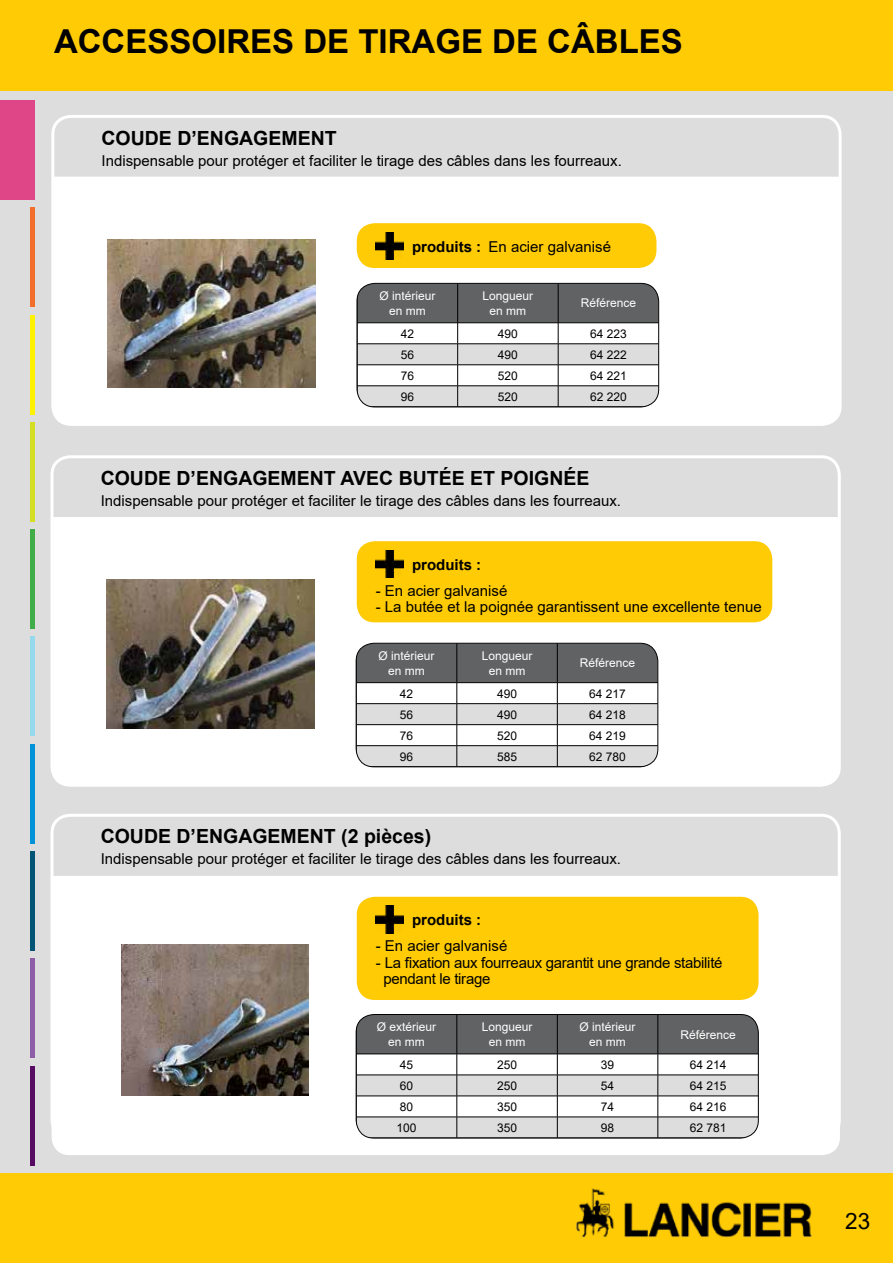
<style>
.page{position:relative;width:893px;height:1263px;background:#fff}
.page>*{position:absolute;margin:0;border:0;box-sizing:border-box;transform-origin:0 0}
.t1{font:700 33px "Arial";color:#000}
.t2{font:22.5px "Arial";color:#000}
.t3{font:700 19.5px "Arial";color:#000}
.t4{font:15px "Arial";color:#000}
.t5{font:15px/16.5px "Arial";letter-spacing:-.02em;color:#000}
.t6{font:700 15px "Arial";color:#000}
.t7{font:12px "Arial";color:#000}
.t8{font:12px/14.4px "Arial";color:#fff;text-align:center}
.s1{font-weight:700}
</style>
<div class="page">
<div style="left:0;top:0;width:893px;height:1190px;background:#ddd"></div>
<div style="left:2px;top:1172px;width:891px;height:91px;background:#ffcb05"></div>
<hr style="left:0;top:1172px;width:2px;height:91px;background:#ffcb05">
<img style="left:576px;top:1188px;width:236px;height:50px">
<div style="left:2px;top:0;width:891px;height:90px;background:#ffcb05"></div>
<hr style="left:0;top:0;width:4px;height:90px;background:#ffcb05">
<div style="left:53px;top:517px;width:784px;height:269px;background:#fff"></div>
<div style="left:51px;top:455px;width:790px;height:331px;border:3px solid #fff;border-radius:18px"></div>
<svg style="left:356px;top:643px;width:302px;height:123px"></svg>
<hr style="left:356px;top:766px;width:101px;height:1px;background:#000">
<hr style="left:557px;top:766px;width:101px;height:1px;background:#000">
<div style="left:356px;top:643px;width:302px;height:124px;border:1px solid #000;border-radius:18px"></div>
<img style="left:107px;top:580px;width:208px;height:148px">
<div style="left:55px;top:177px;width:783px;height:245px;background:#fff"></div>
<div style="left:51px;top:115px;width:791px;height:311px;border:3px solid #fff;border-radius:18px"></div>
<svg style="left:357px;top:283px;width:302px;height:123px"></svg>
<hr style="left:357px;top:406px;width:101px;height:1px;background:#000">
<hr style="left:558px;top:406px;width:101px;height:1px;background:#000">
<div style="left:357px;top:283px;width:302px;height:124px;border:1px solid #000;border-radius:18px"></div>
<img style="left:108px;top:239px;width:208px;height:149px">
<div style="left:52px;top:876px;width:788px;height:279px;background:#fff"></div>
<div style="left:51px;top:814px;width:790px;height:326px;border:3px solid #fff;border-radius:18px"></div>
<svg style="left:356px;top:1014px;width:402px;height:124px"></svg>
<hr style="left:356px;top:1138px;width:101px;height:1px;background:#000">
<hr style="left:457px;top:1138px;width:100px;height:1px;background:#000">
<hr style="left:557px;top:1138px;width:101px;height:1px;background:#000">
<hr style="left:658px;top:1138px;width:100px;height:1px;background:#000">
<div style="left:356px;top:1014px;width:402px;height:124px;border:1px solid #000;border-radius:18px"></div>
<img style="left:121px;top:944px;width:187px;height:152px">
<div style="left:0;top:100px;width:35px;height:100px;background:#df4687"></div>
<hr style="left:31px;top:529px;width:4px;height:100px;background:#41ad49">
<hr style="left:31px;top:315px;width:4px;height:100px;background:#fff200">
<hr style="left:31px;top:744px;width:4px;height:100px;background:#0093d8">
<hr style="left:31px;top:958px;width:4px;height:100px;background:#8d5da7">
<hr style="left:31px;top:207px;width:4px;height:100px;background:#f36e2b">
<hr style="left:31px;top:637px;width:4px;height:99px;background:#96d9ec">
<hr style="left:31px;top:422px;width:4px;height:100px;background:#d4de25">
<hr style="left:31px;top:851px;width:4px;height:100px;background:#005476">
<hr style="left:31px;top:1066px;width:4px;height:99px;background:#570c63">
<div style="left:357px;top:223px;width:299px;height:45px;background:#ffcb05;border-radius:18px"></div>
<img style="left:376px;top:232px;width:27px;height:28px">
<div style="left:357px;top:541px;width:415px;height:81px;background:#ffcb05;border-radius:18px"></div>
<img style="left:376px;top:550px;width:27px;height:28px">
<div style="left:357px;top:897px;width:401px;height:103px;background:#ffcb05;border-radius:18px"></div>
<img style="left:376px;top:906px;width:27px;height:27px">
<h1 class="t1" style="left:54px;top:18px;width:630px">ACCESSOIRES DE TIRAGE DE CÂBLES</h1>
<h3 class="t3" style="left:102px;top:124px;width:237px">COUDE D’ENGAGEMENT</h3>
<p class="t4" style="left:102px;top:150px;width:522px">Indispensable pour protéger et faciliter le tirage des câbles dans les fourreaux.</p>
<p class="t4" style="left:412px;top:236px;width:200px"><span class="s1">produits :</span> En acier galvanisé</p>
<p class="t8" style="left:379px;top:289px;width:58px">Ø intérieur en mm</p>
<p class="t8" style="left:483px;top:289px;width:52px">Longueur en mm</p>
<p class="t8" style="left:581px;top:296px;width:57px">Référence</p>
<p class="t7" style="left:401px;top:325px;width:15px">42</p>
<p class="t7" style="left:498px;top:325px;width:22px">490</p>
<p class="t7" style="left:590px;top:325px;width:38px">64 223</p>
<p class="t7" style="left:401px;top:346px;width:15px">56</p>
<p class="t7" style="left:498px;top:346px;width:22px">490</p>
<p class="t7" style="left:590px;top:346px;width:38px">64 222</p>
<p class="t7" style="left:401px;top:367px;width:15px">76</p>
<p class="t7" style="left:498px;top:367px;width:22px">520</p>
<p class="t7" style="left:590px;top:367px;width:38px">64 221</p>
<p class="t7" style="left:401px;top:388px;width:15px">96</p>
<p class="t7" style="left:498px;top:388px;width:22px">520</p>
<p class="t7" style="left:590px;top:388px;width:38px">62 220</p>
<h3 class="t3" style="left:101px;top:465px;width:490px">COUDE D’ENGAGEMENT AVEC BUTÉE ET POIGNÉE</h3>
<p class="t4" style="left:101px;top:491px;width:522px">Indispensable pour protéger et faciliter le tirage des câbles dans les fourreaux.</p>
<p class="t6" style="left:412px;top:554px;width:71px">produits :</p>
<p class="t4" style="left:376px;top:580px;width:133px">- En acier galvanisé</p>
<p class="t4" style="left:376px;top:596px;width:388px">- La butée et la poignée garantissent une excellente tenue</p>
<p class="t8" style="left:379px;top:649px;width:58px">Ø intérieur en mm</p>
<p class="t8" style="left:482px;top:649px;width:52px">Longueur en mm</p>
<p class="t8" style="left:580px;top:656px;width:57px">Référence</p>
<p class="t7" style="left:400px;top:685px;width:15px">42</p>
<p class="t7" style="left:497px;top:685px;width:22px">490</p>
<p class="t7" style="left:589px;top:685px;width:38px">64 217</p>
<p class="t7" style="left:400px;top:706px;width:15px">56</p>
<p class="t7" style="left:497px;top:706px;width:22px">490</p>
<p class="t7" style="left:589px;top:706px;width:38px">64 218</p>
<p class="t7" style="left:400px;top:727px;width:15px">76</p>
<p class="t7" style="left:497px;top:727px;width:22px">520</p>
<p class="t7" style="left:589px;top:727px;width:38px">64 219</p>
<p class="t7" style="left:400px;top:748px;width:15px">96</p>
<p class="t7" style="left:497px;top:748px;width:22px">585</p>
<p class="t7" style="left:589px;top:748px;width:38px">62 780</p>
<h3 class="t3" style="left:101px;top:822px;width:332px">COUDE D’ENGAGEMENT (2 pièces)</h3>
<p class="t4" style="left:101px;top:848px;width:522px">Indispensable pour protéger et faciliter le tirage des câbles dans les fourreaux.</p>
<p class="t6" style="left:412px;top:909px;width:71px">produits :</p>
<p class="t4" style="left:376px;top:935px;width:133px">- En acier galvanisé</p>
<p class="t5" style="left:383px;top:954px;width:341px;text-indent:-8px">- La fixation aux fourreaux garantit une grande stabilité pendant le tirage</p>
<p class="t8" style="left:377px;top:1020px;width:61px">Ø extérieur en mm</p>
<p class="t8" style="left:482px;top:1020px;width:52px">Longueur en mm</p>
<p class="t8" style="left:580px;top:1020px;width:58px">Ø intérieur en mm</p>
<p class="t8" style="left:680px;top:1027px;width:57px">Référence</p>
<p class="t7" style="left:400px;top:1056px;width:15px">45</p>
<p class="t7" style="left:497px;top:1056px;width:22px">250</p>
<p class="t7" style="left:601px;top:1056px;width:15px">39</p>
<p class="t7" style="left:690px;top:1056px;width:38px">64 214</p>
<p class="t7" style="left:400px;top:1077px;width:15px">60</p>
<p class="t7" style="left:497px;top:1077px;width:22px">250</p>
<p class="t7" style="left:601px;top:1077px;width:15px">54</p>
<p class="t7" style="left:690px;top:1077px;width:38px">64 215</p>
<p class="t7" style="left:400px;top:1098px;width:15px">80</p>
<p class="t7" style="left:497px;top:1098px;width:22px">350</p>
<p class="t7" style="left:601px;top:1098px;width:15px">74</p>
<p class="t7" style="left:690px;top:1098px;width:38px">64 216</p>
<p class="t7" style="left:397px;top:1119px;width:22px">100</p>
<p class="t7" style="left:497px;top:1119px;width:22px">350</p>
<p class="t7" style="left:601px;top:1119px;width:15px">98</p>
<p class="t7" style="left:690px;top:1119px;width:38px">62 781</p>
<h2 class="t2" style="left:845px;top:1205px;width:27px">23</h2>
</div>
